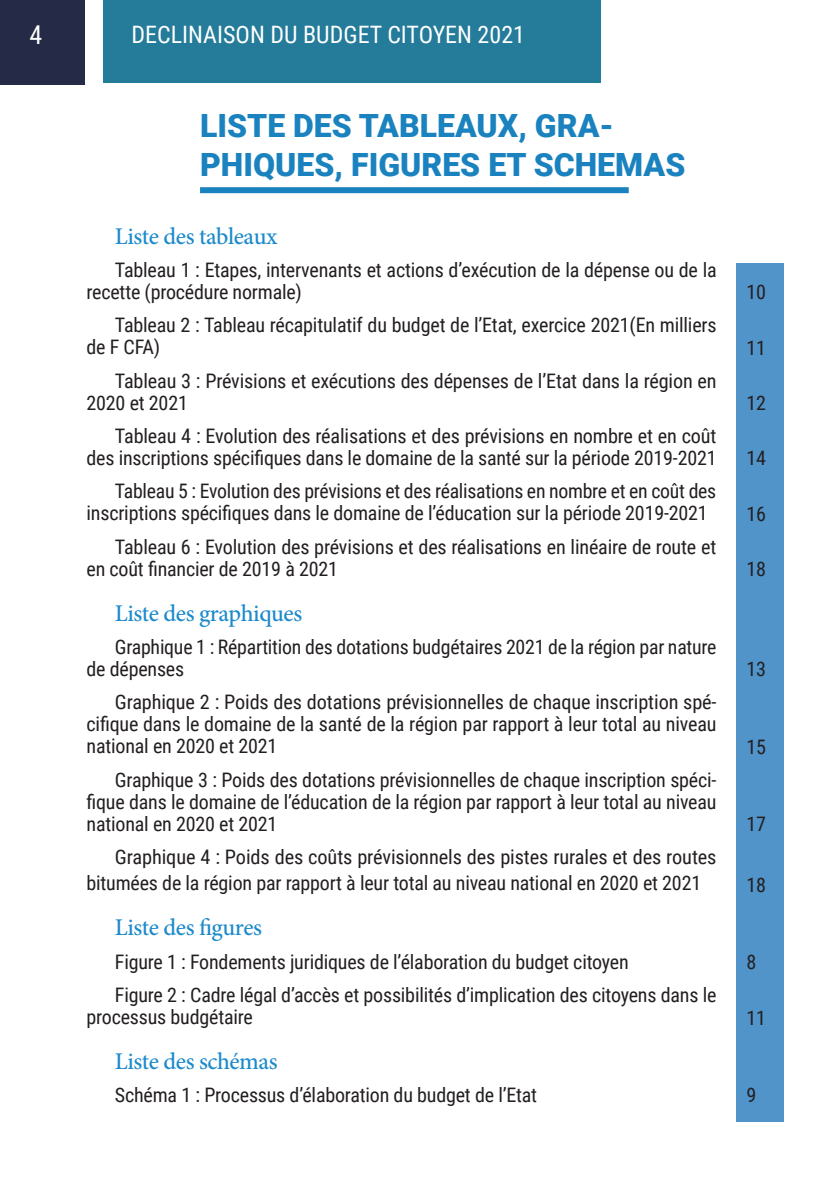
<style>
.page{position:relative;width:840px;height:1191px;background:#fff}
.page>*{position:absolute;margin:0;border:0;box-sizing:border-box;transform-origin:0 0}
.gros_titre{font:900 32px/38.4px "Roboto";color:#1a82be}
.t1{font:26px "Roboto Condensed";color:#fff}
.Titre_intermediaire{font:500 24px "Minion Pro";letter-spacing:-.02em;color:#1d8acb}
.t2{font:24px "Roboto Condensed";color:#fff}
.Body{font:20px/22px "Roboto Condensed";letter-spacing:-.01em;color:#231f20}
</style>
<div class="page">
<div style="left:0;top:0;width:84px;height:84px;background:#252b47"></div>
<div style="left:103px;top:0;width:497px;height:83px;background:#247b9a"></div>
<div style="left:200px;top:187px;width:428px;height:6px;background:#1a82be"></div>
<div style="left:735px;top:263px;width:48px;height:859px;background:#5194ca"></div>
<h2 class="t1" style="left:29px;top:16px;width:14px">4</h2>
<p class="t2" style="left:131px;top:17px;width:395px">DECLINAISON DU BUDGET CITOYEN 2021</p>
<p class="gros_titre" style="left:200px;top:106px;width:486px">LISTE DES TABLEAUX, GRA-<br>PHIQUES, FIGURES ET SCHEMAS</p>
<p class="Titre_intermediaire" style="left:115px;top:220px;width:164px">Liste des tableaux</p>
<p class="Body" style="left:86px;top:258px;width:631px;text-indent:28px">Tableau 1 : Etapes, intervenants et actions d’exécution de la dépense ou de la recette (procédure normale)</p>
<p class="Body" style="left:86px;top:313px;width:631px;text-indent:28px">Tableau 2 : Tableau récapitulatif du budget de l’Etat, exercice 2021(En milliers de F CFA)</p>
<p class="Body" style="left:86px;top:369px;width:631px;text-indent:28px">Tableau 3 : Prévisions et exécutions des dépenses de l’Etat dans la région en<br>2020 et 2021</p>
<p class="Body" style="left:86px;top:424px;width:631px;text-align:right">Tableau 4 : Evolution des réalisations et des prévisions en nombre et en coût des inscriptions spécifiques dans le domaine de la santé sur la période 2019-2021</p>
<p class="Body" style="left:86px;top:479px;width:631px;text-indent:28px">Tableau 5 : Evolution des prévisions et des réalisations en nombre et en coût des inscriptions spécifiques dans le domaine de l’éducation sur la période 2019-2021</p>
<p class="Body" style="left:86px;top:535px;width:631px;text-indent:28px">Tableau 6 : Evolution des prévisions et des réalisations en linéaire de route et en coût financier de 2019 à 2021</p>
<p class="Titre_intermediaire" style="left:115px;top:597px;width:189px">Liste des graphiques</p>
<p class="Body" style="left:86px;top:635px;width:631px;text-indent:28px">Graphique 1 : Répartition des dotations budgétaires 2021 de la région par nature de dépenses</p>
<p class="Body" style="left:86px;top:690px;width:631px;text-align:justify;text-indent:28px">Graphique 2 : Poids des dotations prévisionnelles de chaque inscription spé&shy;cifique dans le domaine de la santé de la région par rapport à leur total au niveau national en 2020 et 2021</p>
<p class="Body" style="left:86px;top:768px;width:631px;text-align:justify;text-indent:28px">Graphique 3 : Poids des dotations prévisionnelles de chaque inscription spéci&shy;fique dans le domaine de l’éducation de la région par rapport à leur total au niveau national en 2020 et 2021</p>
<p class="Body" style="left:86px;top:843px;width:631px;line-height:26px;text-indent:28px">Graphique 4 : Poids des coûts prévisionnels des pistes rurales et des routes bitumées de la région par rapport à leur total au niveau national en 2020 et 2021</p>
<p class="Titre_intermediaire" style="left:115px;top:911px;width:148px">Liste des figures</p>
<p class="Body" style="left:115px;top:949px;width:515px">Figure 1 : Fondements juridiques de l’élaboration du budget citoyen</p>
<p class="Body" style="left:86px;top:983px;width:631px;text-indent:28px">Figure 2 : Cadre légal d’accès et possibilités d’implication des citoyens dans le processus budgétaire</p>
<p class="Titre_intermediaire" style="left:115px;top:1045px;width:164px">Liste des schémas</p>
<p class="Body" style="left:115px;top:1083px;width:423px">Schéma 1 : Processus d’élaboration du budget de l’Etat</p>
<p class="Body" style="left:746px;top:280px;width:21px">10</p>
<p class="Body" style="left:746px;top:336px;width:21px">11</p>
<p class="Body" style="left:746px;top:391px;width:21px">12</p>
<p class="Body" style="left:746px;top:446px;width:21px">14</p>
<p class="Body" style="left:746px;top:502px;width:21px">16</p>
<p class="Body" style="left:746px;top:557px;width:21px">18</p>
<p class="Body" style="left:746px;top:657px;width:21px">13</p>
<p class="Body" style="left:746px;top:734px;width:21px">15</p>
<p class="Body" style="left:746px;top:812px;width:21px">17</p>
<p class="Body" style="left:746px;top:873px;width:21px">18</p>
<p class="Body" style="left:746px;top:950px;width:11px">8</p>
<p class="Body" style="left:746px;top:1005px;width:21px">11</p>
<p class="Body" style="left:746px;top:1083px;width:11px">9</p>
</div>
